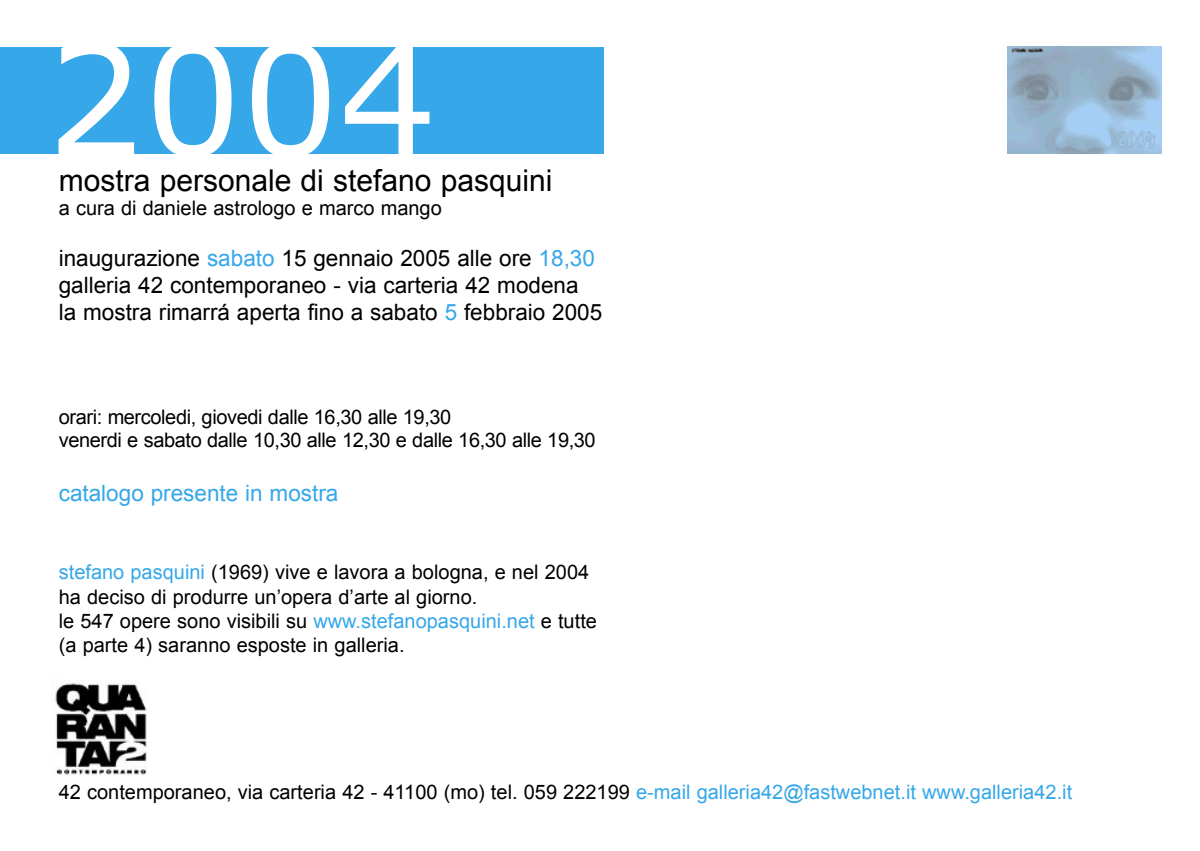
<style>
.page{position:relative;width:1200px;height:851px;background:#fff}
.page>*{position:absolute;margin:0;border:0;box-sizing:border-box;transform-origin:0 0}
.t1{font:153.5px "Verdana";color:#fff}
.t2{font:30px "Arial";color:#000}
.t3{font:22.5px/27px "Arial";color:#000}
.t4{font:22.5px "Arial";color:#36a7e9}
.t5{font:20px/24px "Arial";color:#000}
.t6{font:20px/22.5px "Arial";letter-spacing:-.02em;color:#000}
.s1{color:#36a7e9}
</style>
<div class="page">
<img style="left:1008px;top:47px;width:153px;height:107px">
<div style="left:0;top:47px;width:604px;height:107px;background:#36a7e9"></div>
<img style="left:55px;top:683px;width:92px;height:92px">
<h1 class="t1" style="left:46px;top:2px;width:392px">2004</h1>
<h2 class="t2" style="left:59px;top:160px;width:495px">mostra personale di stefano pasquini</h2>
<p class="t5" style="left:59px;top:196px;width:384px">a cura di daniele astrologo e marco mango</p>
<p class="t3" style="left:59px;top:245px;width:545px">inaugurazione <span class="s1">sabato</span> 15 gennaio 2005 alle ore <span class="s1">18,30 </span>galleria 42 contemporaneo - via carteria 42 modena<br>la mostra rimarrá aperta fino a sabato <span class="s1">5</span> febbraio 2005</p>
<p class="t6" style="left:59px;top:406px;width:538px">orari: mercoledi, giovedi dalle 16,30 alle 19,30<br>venerdi e sabato dalle 10,30 alle 12,30 e dalle 16,30 alle 19,30</p>
<p class="t4" style="left:59px;top:478px;width:281px">catalogo presente in mostra</p>
<p class="t5" style="left:59px;top:560px;width:540px"><span class="s1">stefano pasquini</span> (1969) vive e lavora a bologna, e nel 2004 ha deciso di produrre un’opera d’arte al giorno.<br>le 547 opere sono visibili su <span class="s1">www.stefanopasquini.net</span> e tutte (a parte 4) saranno esposte in galleria.</p>
<p class="t5" style="left:59px;top:780px;width:1015px">42 contemporaneo, via carteria 42 - 41100 (mo) tel. 059 222199 <span class="s1">e-mail galleria42@fastwebnet.it www.galleria42.it</span></p>
</div>
